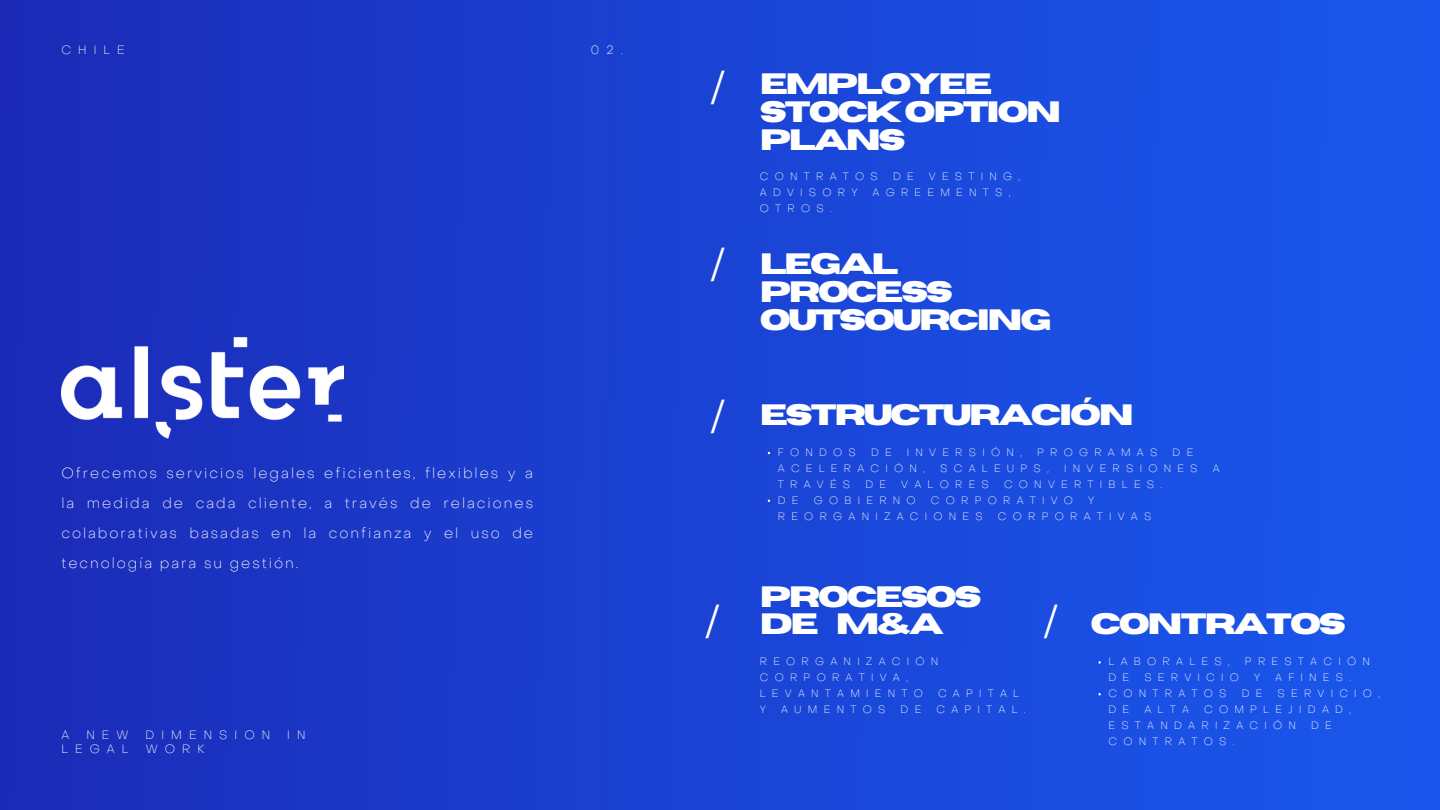
<style>
.page{position:relative;width:1440px;height:810px;background:#fff}
.page>*{position:absolute;margin:0;border:0;box-sizing:border-box;transform-origin:0 0}
.t1{font:36px "Object Sans";color:#fff}
.t2{font:700 29.4px/27.9px "Horizon";letter-spacing:-.08em;color:#fff}
.t3{font:100 14.5px/30px "Object Sans";letter-spacing:.135em;color:#fff;text-align:justify}
.t4{font:100 12px "Object Sans";letter-spacing:.59em;color:#fff}
.t5{font:100 10.6px/15.9px "Object Sans";letter-spacing:.59em;color:#fff}
</style>
<div class="page">
<img style="left:0;top:0;width:1440px;height:810px">
<img style="left:61px;top:338px;width:282px;height:101px">
<p class="t4" style="left:61px;top:46px;width:65px">CHILE</p>
<p class="t4" style="left:591px;top:46px;width:33px">02.</p>
<p class="t3" style="left:61px;top:459px;width:473px">Ofrecemos servicios legales eficientes, flexibles y a la medida de cada cliente, a través de relaciones colaborativas basadas en la confianza y el uso de tecnología para su gestión.</p>
<p class="t4" style="left:61px;top:730px;width:9px">A</p>
<p class="t4" style="left:86px;top:730px;width:44px">NEW</p>
<p class="t4" style="left:146px;top:730px;width:126px">DIMENSION</p>
<p class="t4" style="left:287px;top:730px;width:20px">I N</p>
<p class="t4" style="left:61px;top:744px;width:69px">LEGAL</p>
<p class="t4" style="left:146px;top:744px;width:60px">WORK</p>
<p class="t1" style="left:710px;top:70px;width:17px">/</p>
<p class="t2" style="left:760px;top:71px;width:303px">EMPLOYEE<br>STOCK OPTION<br>PLANS</p>
<p class="t5" style="left:760px;top:170px;width:120px">CONTRATOS</p>
<p class="t5" style="left:893px;top:170px;width:22px">D E</p>
<p class="t5" style="left:929px;top:170px;width:93px">VESTING,</p>
<p class="t5" style="left:760px;top:186px;width:99px">ADVISORY</p>
<p class="t5" style="left:873px;top:186px;width:139px">AGREEMENTS,</p>
<p class="t5" style="left:760px;top:202px;width:74px">OTROS.</p>
<p class="t1" style="left:710px;top:247px;width:17px">/</p>
<p class="t2" style="left:760px;top:251px;width:293px">LEGAL<br>PROCESS<br>OUTSOURCING</p>
<p class="t1" style="left:710px;top:398px;width:17px">/</p>
<p class="t2" style="left:760px;top:402px;width:376px">ESTRUCTURACIÓN</p>
<p class="t5" style="left:778px;top:445px;width:80px">FONDOS</p>
<p class="t5" style="left:871px;top:445px;width:22px">D E</p>
<p class="t5" style="left:907px;top:445px;width:117px">INVERSIÓN,</p>
<p class="t5" style="left:1037px;top:445px;width:122px">PROGRAMAS</p>
<p class="t5" style="left:1173px;top:445px;width:22px">D E</p>
<p class="t5" style="left:778px;top:461px;width:149px">ACELERACIÓN,</p>
<p class="t5" style="left:940px;top:461px;width:110px">SCALEUPS,</p>
<p class="t5" style="left:1064px;top:461px;width:135px">INVERSIONES</p>
<p class="t5" style="left:1213px;top:461px;width:8px">A</p>
<p class="t5" style="left:778px;top:477px;width:74px">TRAVÉS</p>
<p class="t5" style="left:865px;top:477px;width:22px">D E</p>
<p class="t5" style="left:901px;top:477px;width:89px">VALORES</p>
<p class="t5" style="left:1004px;top:477px;width:160px">CONVERTIBLES.</p>
<p class="t5" style="left:778px;top:493px;width:22px">D E</p>
<p class="t5" style="left:814px;top:493px;width:103px">GOBIERNO</p>
<p class="t5" style="left:931px;top:493px;width:144px">CORPORATIVO</p>
<p class="t5" style="left:1088px;top:493px;width:8px">Y</p>
<p class="t5" style="left:778px;top:509px;width:206px">REORGANIZACIONES</p>
<p class="t5" style="left:998px;top:509px;width:155px">CORPORATIVAS</p>
<p class="t2" style="left:760px;top:583px;width:223px">PROCESOS<br>DE M&amp;A</p>
<p class="t1" style="left:705px;top:603px;width:17px">/</p>
<p class="t1" style="left:1043px;top:603px;width:17px">/</p>
<p class="t5" style="left:760px;top:655px;width:180px">REORGANIZACIÓN<br>CORPORATIVA,<br>LEVANTAMIENTO</p>
<p class="t5" style="left:938px;top:686px;width:83px">CAPITAL</p>
<p class="t5" style="left:760px;top:702px;width:8px">Y</p>
<p class="t5" style="left:781px;top:702px;width:106px">AUMENTOS</p>
<p class="t5" style="left:901px;top:702px;width:22px">D E</p>
<p class="t5" style="left:936px;top:702px;width:91px">CAPITAL.</p>
<p class="t2" style="left:1091px;top:611px;width:257px">CONTRATOS</p>
<p class="t5" style="left:1109px;top:655px;width:123px">LABORALES,</p>
<p class="t5" style="left:1245px;top:655px;width:126px">PRESTACIÓN</p>
<p class="t5" style="left:1109px;top:671px;width:22px">D E</p>
<p class="t5" style="left:1144px;top:671px;width:96px">SERVICIO</p>
<p class="t5" style="left:1254px;top:671px;width:8px">Y</p>
<p class="t5" style="left:1275px;top:671px;width:77px">AFINES.</p>
<p class="t5" style="left:1109px;top:686px;width:120px">CONTRATOS</p>
<p class="t5" style="left:1242px;top:686px;width:22px">D E</p>
<p class="t5" style="left:1278px;top:686px;width:104px">SERVICIO,</p>
<p class="t5" style="left:1109px;top:702px;width:22px">D E</p>
<p class="t5" style="left:1144px;top:702px;width:46px">ALTA</p>
<p class="t5" style="left:1109px;top:702px;width:244px;text-indent:96px">COMPLEJIDAD,<br>ESTANDARIZACIÓN</p>
<p class="t5" style="left:1311px;top:718px;width:22px">D E</p>
<p class="t5" style="left:1109px;top:734px;width:128px">CONTRATOS.</p>
</div>
